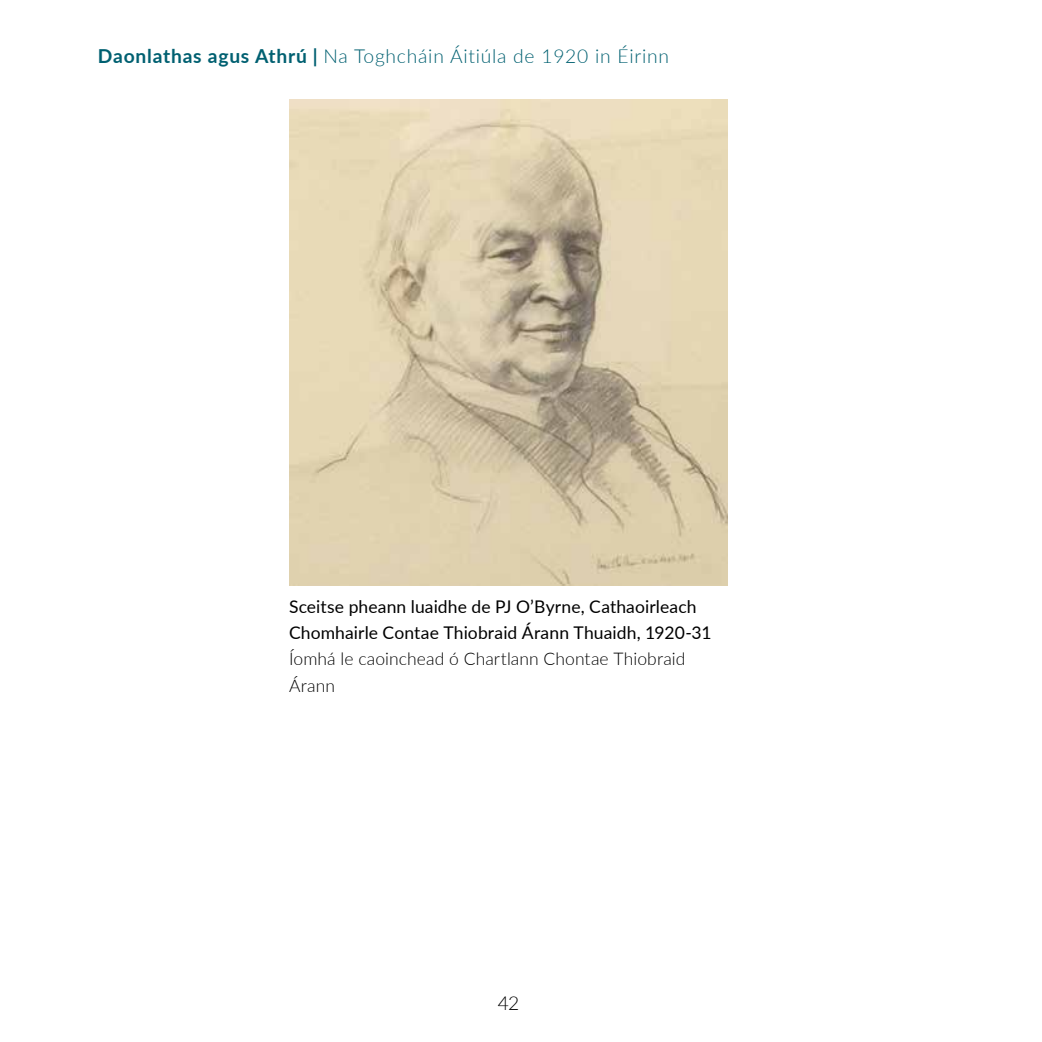
<style>
.page{position:relative;width:1042px;height:1042px;background:#fff}
.page>*{position:absolute;margin:0;border:0;box-sizing:border-box;transform-origin:0 0}
.t1{font:300 19.25px "Lato";letter-spacing:.04em;color:#006071}
.t2{font:300 19.25px "Lato";color:#000}
.t3{font:17.5px/26.2px "Lato";letter-spacing:.005em;color:#000}
.t4{font:300 17.5px/26.2px "Lato";letter-spacing:.005em;color:#000}
.s1{font-weight:700}
</style>
<div class="page">
<img style="left:289px;top:99px;width:438px;height:486px">
<p class="t1" style="left:98px;top:43px;width:572px"><span class="s1">Daonlathas agus Athrú</span> Na Toghcháin Áitiúla de 1920 in Éirinn</p>
<p class="t3" style="left:289px;top:592px;width:424px">Sceitse pheann luaidhe de PJ O’Byrne, Cathaoirleach<br>Chomhairle Contae Thiobraid Árann Thuaidh, 1920-31</p>
<p class="t4" style="left:289px;top:645px;width:398px">Íomhá le caoinchead ó Chartlann Chontae Thiobraid<br>Árann</p>
<p class="t2" style="left:498px;top:989px;width:23px">42</p>
</div>
